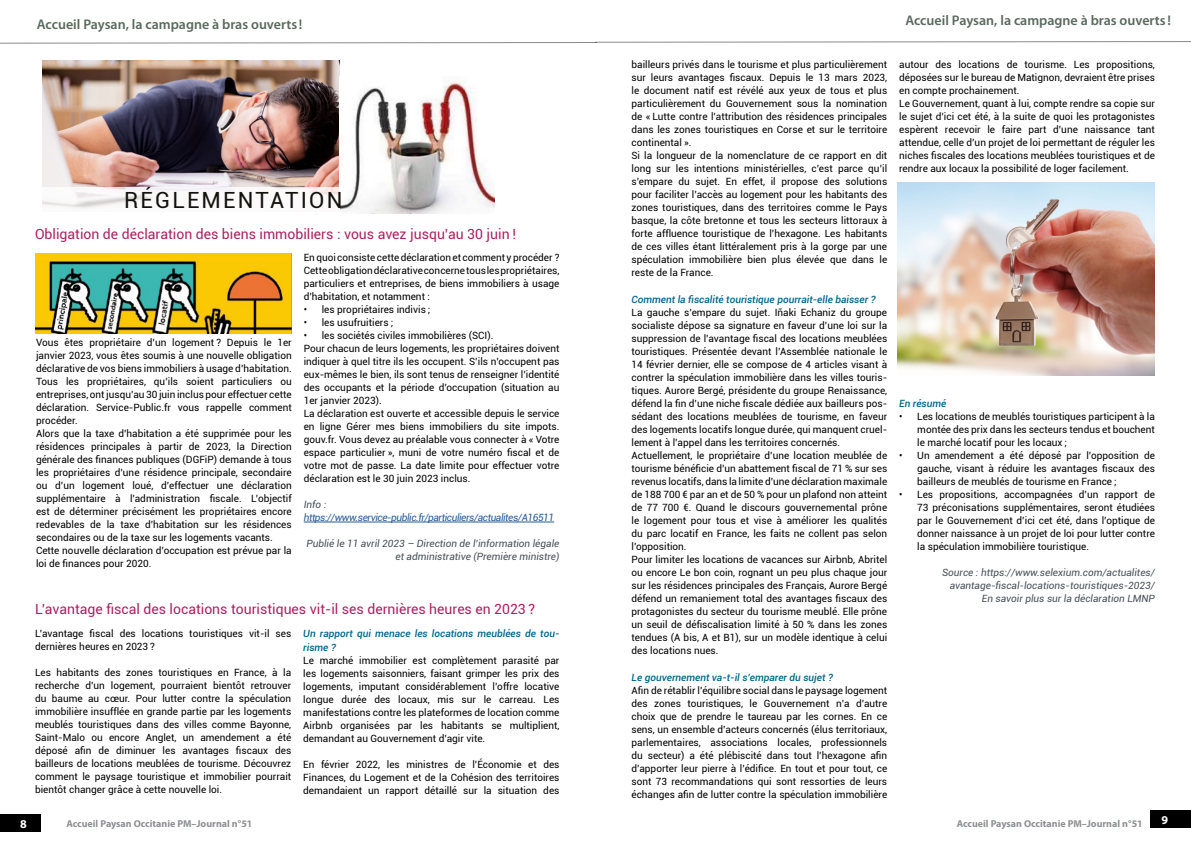
<style>
.page{position:relative;width:1191px;height:842px;background:#fff}
.page>*{position:absolute;margin:0;border:0;box-sizing:border-box;transform-origin:0 0}
.Titre{font:22.3px "Roboto";letter-spacing:.1em;color:#12110c}
.Titre-2{font:14px "Roboto";color:#ae2061}
.Subheading{font:600 14px "Myriad Pro";color:#59695d}
.t1{font:700 12px "Myriad Pro";color:#fff}
.Body{font:10px/13px "Roboto";color:#000;text-align:justify}
.Sous_titre_gras__it{font:10px/13px "Roboto";color:#000;text-align:justify}
.signature{font:italic 10px/13px "Roboto";color:#474f59;text-align:right}
.Sous_titre_gras__it-2{font:italic 500 10px/14px "Roboto";color:#006588}
.pagination{font:700 10px "Myriad Pro";color:#8d8f92}
.Body-2{font:italic 10px "Roboto";letter-spacing:-.04em;color:#275b9b}
.Body-3{font:italic 10px "Roboto";color:#474f59}
</style>
<div class="page">
<div style="left:0;top:814px;width:40px;height:18px;background:#000"></div>
<svg style="left:0;top:41px;width:1191px;height:2px"></svg>
<div style="left:1150px;top:810px;width:40px;height:18px;background:#000"></div>
<hr style="left:304px;top:522px;width:250px;height:1px;background:#275b9b">
<img style="left:43px;top:60px;width:297px;height:127px">
<img style="left:340px;top:81px;width:154px;height:132px">
<img style="left:35px;top:254px;width:257px;height:79px">
<img style="left:898px;top:183px;width:257px;height:192px">
<p class="Subheading" style="left:37px;top:16px;width:267px">Accueil Paysan, la campagne à bras ouverts !</p>
<p class="Titre" style="left:124px;top:184px;width:220px">RÉGLEMENTATION</p>
<p class="Titre-2" style="left:35px;top:224px;width:482px">Obligation de déclaration des biens immobiliers : vous avez jusqu’au 30 juin !</p>
<p class="Body" style="left:36px;top:336px;width:257px">Vous êtes propriétaire d’un logement ? Depuis le 1er janvier 2023, vous êtes soumis à une nouvelle obligation déclarative de vos biens immobiliers à usage d’habitation.<br>Tous les propriétaires, qu’ils soient particuliers ou entreprises, ont jusqu’au 30 juin inclus pour effectuer cette déclaration. Service-Public.fr vous rappelle comment procéder.</p>
<p class="Body" style="left:36px;top:427px;width:257px">Alors que la taxe d’habitation a été supprimée pour les résidences principales à partir de 2023, la Direction générale des finances publiques (DGFiP) demande à tous les propriétaires d’une résidence principale, secondaire ou d’un logement loué, d’effectuer une déclaration supplémentaire à l’administration fiscale. L’objectif est de déterminer précisément les propriétaires encore redevables de la taxe d’habitation sur les résidences secondaires ou de la taxe sur les logements vacants.</p>
<p class="Body" style="left:36px;top:544px;width:257px">Cette nouvelle déclaration d’occupation est prévue par la loi de finances pour 2020.</p>
<p class="Body" style="left:304px;top:251px;width:257px">En quoi consiste cette déclaration et comment y procéder ?</p>
<p class="Body" style="left:304px;top:264px;width:257px">Cette obligation déclarative concerne tous les propriétaires, particuliers et entreprises, de biens immobiliers à usage d’habitation, et notamment :</p>
<p class="Sous_titre_gras__it" style="left:304px;top:303px;width:128px">• les propriétaires indivis ;</p>
<p class="Sous_titre_gras__it" style="left:304px;top:316px;width:91px">• les usufruitiers ;</p>
<p class="Sous_titre_gras__it" style="left:304px;top:329px;width:191px">• les sociétés civiles immobilières (SCI).</p>
<p class="Body" style="left:304px;top:342px;width:257px">Pour chacun de leurs logements, les propriétaires doivent indiquer à quel titre ils les occupent. S’ils n’occupent pas eux-mêmes le bien, ils sont tenus de renseigner l’identité des occupants et la période d’occupation (situation au 1er janvier 2023).</p>
<p class="Body" style="left:304px;top:407px;width:257px">La déclaration est ouverte et accessible depuis le service en ligne Gérer mes biens immobiliers du site impots. gouv.fr. Vous devez au préalable vous connecter à « Votre espace particulier », muni de votre numéro fiscal et de votre mot de passe. La date limite pour effectuer votre déclaration est le 30 juin 2023 inclus.</p>
<p class="Body-3" style="left:304px;top:498px;width:24px">Info :</p>
<p class="Body-2" style="left:304px;top:511px;width:252px">https://www.service-public.fr/particuliers/actualites/A16511</p>
<p class="signature" style="left:306px;top:537px;width:255px">Publié le 11 avril 2023 – Direction de l’information légale et administrative (Première ministre)</p>
<p class="Titre-2" style="left:35px;top:599px;width:502px">L’avantage fiscal des locations touristiques vit-il ses dernières heures en 2023 ?</p>
<p class="Body" style="left:35px;top:626px;width:258px">L’avantage fiscal des locations touristiques vit-il ses dernières heures en 2023 ?</p>
<p class="Body" style="left:35px;top:665px;width:258px">Les habitants des zones touristiques en France, à la recherche d’un logement, pourraient bientôt retrouver du baume au cœur. Pour lutter contre la spéculation immobilière insufflée en grande partie par les logements meublés touristiques dans des villes comme Bayonne, Saint-Malo ou encore Anglet, un amendement a été déposé afin de diminuer les avantages fiscaux des bailleurs de locations meublées de tourisme. Découvrez comment le paysage touristique et immobilier pourrait bientôt changer grâce à cette nouvelle loi.</p>
<p class="Sous_titre_gras__it-2" style="left:303px;top:626px;width:258px">Un rapport qui menace les locations meublées de tou&shy;risme ?</p>
<p class="Body" style="left:303px;top:653px;width:258px">Le marché immobilier est complètement parasité par les logements saisonniers, faisant grimper les prix des logements, imputant considérablement l’offre locative longue durée des locaux, mis sur le carreau. Les manifestations contre les plateformes de location comme Airbnb organisées par les habitants se multiplient, demandant au Gouvernement d’agir vite.</p>
<p class="Body" style="left:303px;top:757px;width:258px">En février 2022, les ministres de l’Économie et des Finances, du Logement et de la Cohésion des territoires demandaient un rapport détaillé sur la situation des</p>
<p class="t1" style="left:20px;top:817px;width:8px">8</p>
<p class="pagination" style="left:66px;top:818px;width:187px">Accueil Paysan Occitanie PM–Journal n°51</p>
<p class="Subheading" style="left:905px;top:12px;width:267px">Accueil Paysan, la campagne à bras ouverts !</p>
<p class="Body" style="left:631px;top:57px;width:257px">bailleurs privés dans le tourisme et plus particulièrement sur leurs avantages fiscaux. Depuis le 13 mars 2023, le document natif est révélé aux yeux de tous et plus particulièrement du Gouvernement sous la nomination de « Lutte contre l’attribution des résidences principales dans les zones touristiques en Corse et sur le territoire continental ».</p>
<p class="Body" style="left:631px;top:148px;width:257px">Si la longueur de la nomenclature de ce rapport en dit long sur les intentions ministérielles, c’est parce qu’il s’empare du sujet. En effet, il propose des solutions pour faciliter l’accès au logement pour les habitants des zones touristiques, dans des territoires comme le Pays basque, la côte bretonne et tous les secteurs littoraux à forte affluence touristique de l’hexagone. Les habitants de ces villes étant littéralement pris à la gorge par une spéculation immobilière bien plus élevée que dans le reste de la France.</p>
<p class="Sous_titre_gras__it-2" style="left:631px;top:292px;width:246px">Comment la fiscalité touristique pourrait-elle baisser ?</p>
<p class="Sous_titre_gras__it" style="left:631px;top:305px;width:257px">La gauche s’empare du sujet. Iñaki Echaniz du groupe socialiste dépose sa signature en faveur d’une loi sur la suppression de l’avantage fiscal des locations meublées touristiques. Présentée devant l’Assemblée nationale le 14 février dernier, elle se compose de 4 articles visant à contrer la spéculation immobilière dans les villes touris&shy;tiques. Aurore Bergé, présidente du groupe Renaissance, défend la fin d’une niche fiscale dédiée aux bailleurs pos&shy;sédant des locations meublées de tourisme, en faveur des logements locatifs longue durée, qui manquent cruel&shy;lement à l’appel dans les territoires concernés.</p>
<p class="Body" style="left:631px;top:448px;width:257px">Actuellement, le propriétaire d’une location meublée de tourisme bénéficie d’un abattement fiscal de 71 % sur ses revenus locatifs, dans la limite d’une déclaration maximale de 188 700 € par an et de 50 % pour un plafond non atteint de 77 700 €. Quand le discours gouvernemental prône le logement pour tous et vise à améliorer les qualités du parc locatif en France, les faits ne collent pas selon l’opposition.</p>
<p class="Body" style="left:631px;top:552px;width:257px">Pour limiter les locations de vacances sur Airbnb, Abritel ou encore Le bon coin, rognant un peu plus chaque jour sur les résidences principales des Français, Aurore Bergé défend un remaniement total des avantages fiscaux des protagonistes du secteur du tourisme meublé. Elle prône un seuil de défiscalisation limité à 50 % dans les zones tendues (A bis, A et B1), sur un modèle identique à celui des locations nues.</p>
<p class="Sous_titre_gras__it-2" style="left:631px;top:670px;width:203px">Le gouvernement va-t-il s’emparer du sujet ?</p>
<p class="Body" style="left:631px;top:683px;width:257px">Afin de rétablir l’équilibre social dans le paysage logement des zones touristiques, le Gouvernement n’a d’autre choix que de prendre le taureau par les cornes. En ce sens, un ensemble d’acteurs concernés (élus territoriaux, parlementaires, associations locales, professionnels du secteur) a été plébiscité dans tout l’hexagone afin d’apporter leur pierre à l’édifice. En tout et pour tout, ce sont 73 recommandations qui sont ressorties de leurs échanges afin de lutter contre la spéculation immobilière</p>
<p class="Body" style="left:899px;top:57px;width:257px">autour des locations de tourisme. Les propositions, déposées sur le bureau de Matignon, devraient être prises en compte prochainement.</p>
<p class="Body" style="left:899px;top:96px;width:257px">Le Gouvernement, quant à lui, compte rendre sa copie sur le sujet d’ici cet été, à la suite de quoi les protagonistes espèrent recevoir le faire part d’une naissance tant attendue, celle d’un projet de loi permettant de réguler les niches fiscales des locations meublées touristiques et de rendre aux locaux la possibilité de loger facilement.</p>
<p class="Sous_titre_gras__it-2" style="left:899px;top:396px;width:49px">En résumé</p>
<p class="Sous_titre_gras__it" style="left:917px;top:409px;width:239px;text-indent:-18px">• Les locations de meublés touristiques participent à la montée des prix dans les secteurs tendus et bouchent le marché locatif pour les locaux ;</p>
<p class="Sous_titre_gras__it" style="left:917px;top:448px;width:239px;text-indent:-18px">• Un amendement a été déposé par l’opposition de gauche, visant à réduire les avantages fiscaux des bailleurs de meublés de tourisme en France ;</p>
<p class="Sous_titre_gras__it" style="left:917px;top:487px;width:239px;text-indent:-18px">• Les propositions, accompagnées d’un rapport de 73 préconisations supplémentaires, seront étudiées par le Gouvernement d’ici cet été, dans l’optique de donner naissance à un projet de loi pour lutter contre la spéculation immobilière touristique.</p>
<p class="signature" style="left:942px;top:565px;width:214px">Source : https://www.selexium.com/actualites/ avantage-fiscal-locations-touristiques-2023/</p>
<p class="signature" style="left:982px;top:591px;width:174px">En savoir plus sur la déclaration LMNP</p>
<p class="pagination" style="left:956px;top:818px;width:187px">Accueil Paysan Occitanie PM–Journal n°51</p>
<p class="t1" style="left:1161px;top:813px;width:8px">9</p>
</div>
